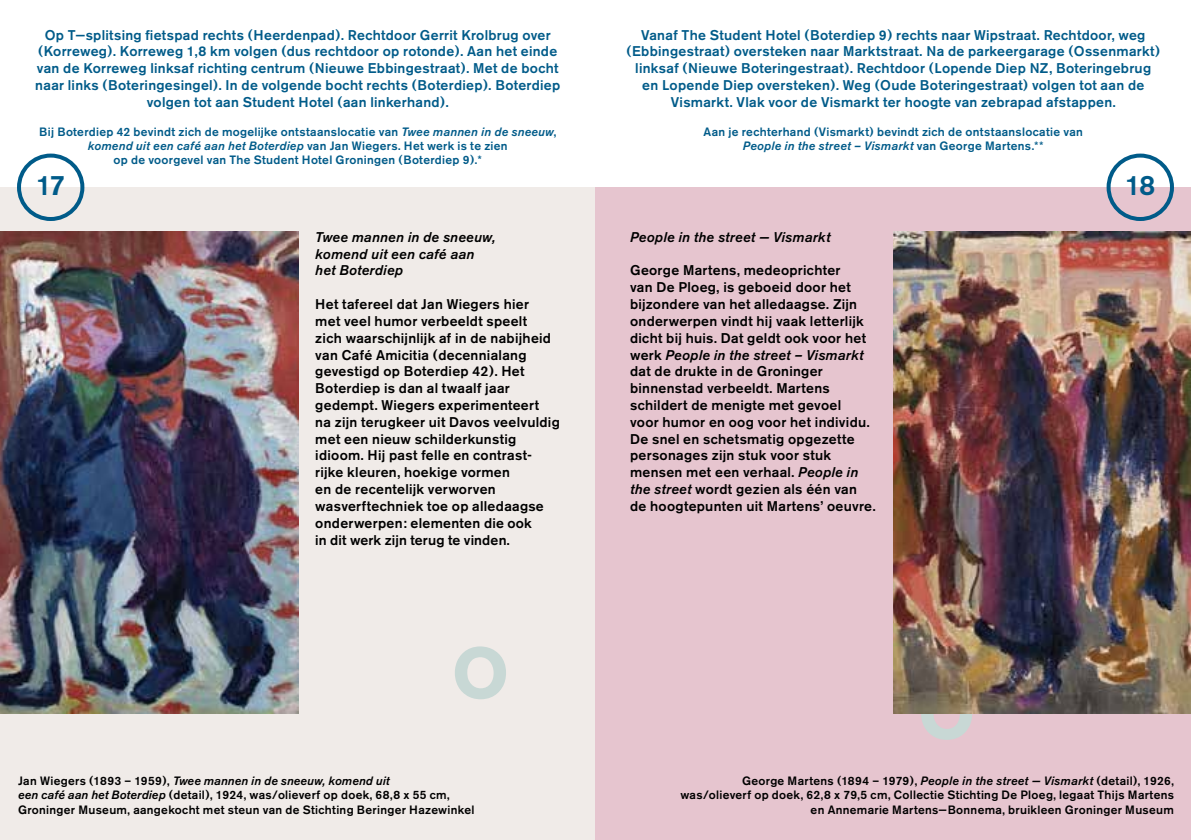
<style>
.page{position:relative;width:1191px;height:840px;background:#fff}
.page>*{position:absolute;margin:0;border:0;box-sizing:border-box;transform-origin:0 0}
.t1{font:500 27.8px "Akzidenz Grotesk BE";color:#005b89}
.t2{font:500 14px/16.8px "Akzidenz Grotesk BE";letter-spacing:.02em;color:#000}
.t3{font:500 14px/16.8px "Akzidenz Grotesk BE";letter-spacing:.02em;color:#005b89;text-align:center}
.t4{font:italic 500 14px/16.8px "Akzidenz Grotesk BE";letter-spacing:.02em;color:#000}
.t5{font:500 12px/14.4px "Akzidenz Grotesk BE";letter-spacing:.025em;color:#000}
.t6{font:500 12px/14.4px "Akzidenz Grotesk BE";letter-spacing:.025em;color:#005b89;text-align:center}
.s1{font-style:italic}
</style>
<div class="page">
<div style="left:0;top:187px;width:595px;height:652px;background:#f0ebe8"></div>
<img style="left:0;top:231px;width:298px;height:482px">
<div style="left:17px;top:153px;width:67px;height:68px;border:4px solid #005b89;border-radius:50%"></div>
<svg style="left:455px;top:646px;width:51px;height:52px"></svg>
<div style="left:595px;top:187px;width:596px;height:652px;background:#e6c5cf"></div>
<div style="left:1106px;top:153px;width:68px;height:68px;border:4px solid #005b89;border-radius:50%"></div>
<svg style="left:921px;top:713px;width:51px;height:26px"></svg>
<img style="left:893px;top:231px;width:298px;height:482px">
<p class="t3" style="left:35px;top:26px;width:526px">Op T—splitsing fietspad rechts (Heerdenpad). Rechtdoor Gerrit Krolbrug over (Korreweg). Korreweg 1,8 km volgen (dus rechtdoor op rotonde). Aan het einde van de Korreweg linksaf richting centrum (Nieuwe Ebbingestraat). Met de bocht naar links (Boteringesingel). In de volgende bocht rechts (Boterdiep). Boterdiep volgen tot aan Student Hotel (aan linkerhand).</p>
<p class="t6" style="left:39px;top:124px;width:518px">Bij Boterdiep 42 bevindt zich de mogelijke ontstaanslocatie van <span class="s1">Twee mannen in de sneeuw</span>, <span class="s1">komend uit een café aan het Boterdiep</span> van Jan Wiegers. Het werk is te zien<br>op de voorgevel van The Student Hotel Groningen (Boterdiep 9).*</p>
<h1 class="t1" style="left:36px;top:168px;width:31px">17</h1>
<p class="t4" style="left:315px;top:228px;width:182px">Twee mannen in de sneeuw, komend uit een café aan het Boterdiep</p>
<p class="t2" style="left:315px;top:295px;width:246px">Het tafereel dat Jan Wiegers hier<br>met veel humor verbeeldt speelt<br>zich waarschijnlijk af in de nabijheid van Café Amicitia (decennialang gevestigd op Boterdiep 42). Het Boterdiep is dan al twaalf jaar gedempt. Wiegers experimenteert<br>na zijn terugkeer uit Davos veelvuldig met een nieuw schilderkunstig idioom. Hij past felle en contrast&shy;rijke kleuren, hoekige vormen<br>en de recentelijk verworven wasverftechniek toe op alledaagse onderwerpen: elementen die ook<br>in dit werk zijn terug te vinden.</p>
<p class="t3" style="left:626px;top:26px;width:535px">Vanaf The Student Hotel (Boterdiep 9) rechts naar Wipstraat. Rechtdoor, weg (Ebbingestraat) oversteken naar Marktstraat. Na de parkeergarage (Ossenmarkt) linksaf (Nieuwe Boteringestraat). Rechtdoor (Lopende Diep NZ, Boteringebrug en Lopende Diep oversteken). Weg (Oude Boteringestraat) volgen tot aan de Vismarkt. Vlak voor de Vismarkt ter hoogte van zebrapad afstappen.</p>
<p class="t6" style="left:703px;top:124px;width:381px">Aan je rechterhand (Vismarkt) bevindt zich de ontstaanslocatie van<br><span class="s1">People in the street – Vismarkt</span> van George Martens.**</p>
<p class="t4" style="left:630px;top:228px;width:202px">People in the street — Vismarkt</p>
<p class="t2" style="left:630px;top:262px;width:247px">George Martens, medeoprichter<br>van De Ploeg, is geboeid door het bijzondere van het alledaagse. Zijn onderwerpen vindt hij vaak letterlijk dicht bij huis. Dat geldt ook voor het werk <span class="s1">People in the street – Vismarkt </span>dat de drukte in de Groninger binnenstad verbeeldt. Martens schildert de menigte met gevoel<br>voor humor en oog voor het individu.<br>De snel en schetsmatig opgezette personages zijn stuk voor stuk mensen met een verhaal. <span class="s1">People in the street</span> wordt gezien als één van de hoogtepunten uit Martens’ oeuvre.</p>
<h1 class="t1" style="left:1125px;top:168px;width:32px">18</h1>
<p class="t5" style="left:18px;top:772px;width:458px">Jan Wiegers (1893 – 1959), <span class="s1">Twee mannen in de sneeuw, komend uit<br>een café aan het Boterdiep</span> (detail), 1924, was/olieverf op doek, 68,8 x 55 cm,<br>Groninger Museum, aangekocht met steun van de Stichting Beringer Hazewinkel</p>
<p class="t5" style="left:680px;top:772px;width:495px;text-align:right">George Martens (1894 – 1979), <span class="s1">People in the street — Vismarkt</span> (detail), 1926, was/olieverf op doek, 62,8 x 79,5 cm, Collectie Stichting De Ploeg, legaat Thijs Martens en Annemarie Martens—Bonnema, bruikleen Groninger Museum</p>
</div>
